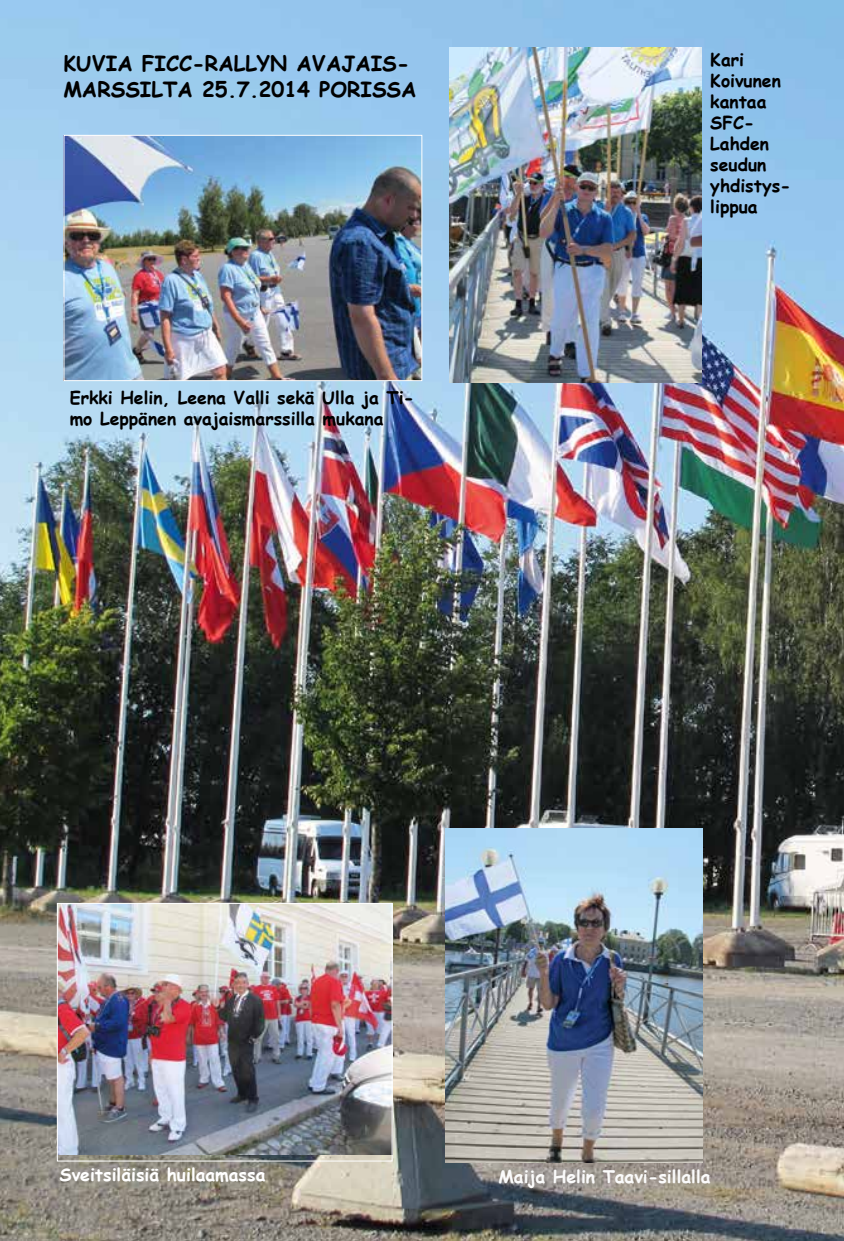
<style>
.page{position:relative;width:844px;height:1241px;background:#fff}
.page>*{position:absolute;margin:0;border:0;box-sizing:border-box;transform-origin:0 0}
.t1{font:700 21px/25.2px "Comic Sans MS";color:#000}
.t2{font:700 17.5px/21px "Comic Sans MS";color:#000}
.t3{font:700 17.5px "Comic Sans MS";color:#fff}
.t4{font:700 17.5px "Comic Sans MS";color:#fbfbfb}
</style>
<div class="page">
<img style="left:0;top:0;width:843px;height:1240px">
<img style="left:66px;top:137px;width:354px;height:242px">
<div style="left:64px;top:135px;width:358px;height:246px;border:1px solid #fff"></div>
<img style="left:59px;top:905px;width:331px;height:249px">
<div style="left:57px;top:903px;width:335px;height:257px;border:1px solid #fff"></div>
<img style="left:449px;top:47px;width:252px;height:335px">
<img style="left:446px;top:828px;width:256px;height:334px">
<p class="t1" style="left:63px;top:50px;width:354px">KUVIA FICC-RALLYN AVAJAIS-<br>MARSSILTA 25.7.2014 PORISSA</p>
<p class="t2" style="left:70px;top:386px;width:346px">Erkki Helin, Leena Valli sekä Ulla ja Ti&shy;mo Leppänen avajaismarssilla mukana</p>
<p class="t2" style="left:710px;top:49px;width:82px">Kari<br>Koivunen kantaa<br>SFC-<br>Lahden seudun yhdistys&shy;lippua</p>
<p class="t3" style="left:60px;top:1161px;width:207px">Sveitsiläisiä huilaamassa</p>
<p class="t4" style="left:498px;top:1163px;width:213px">Maija Helin Taavi-sillalla</p>
</div>
